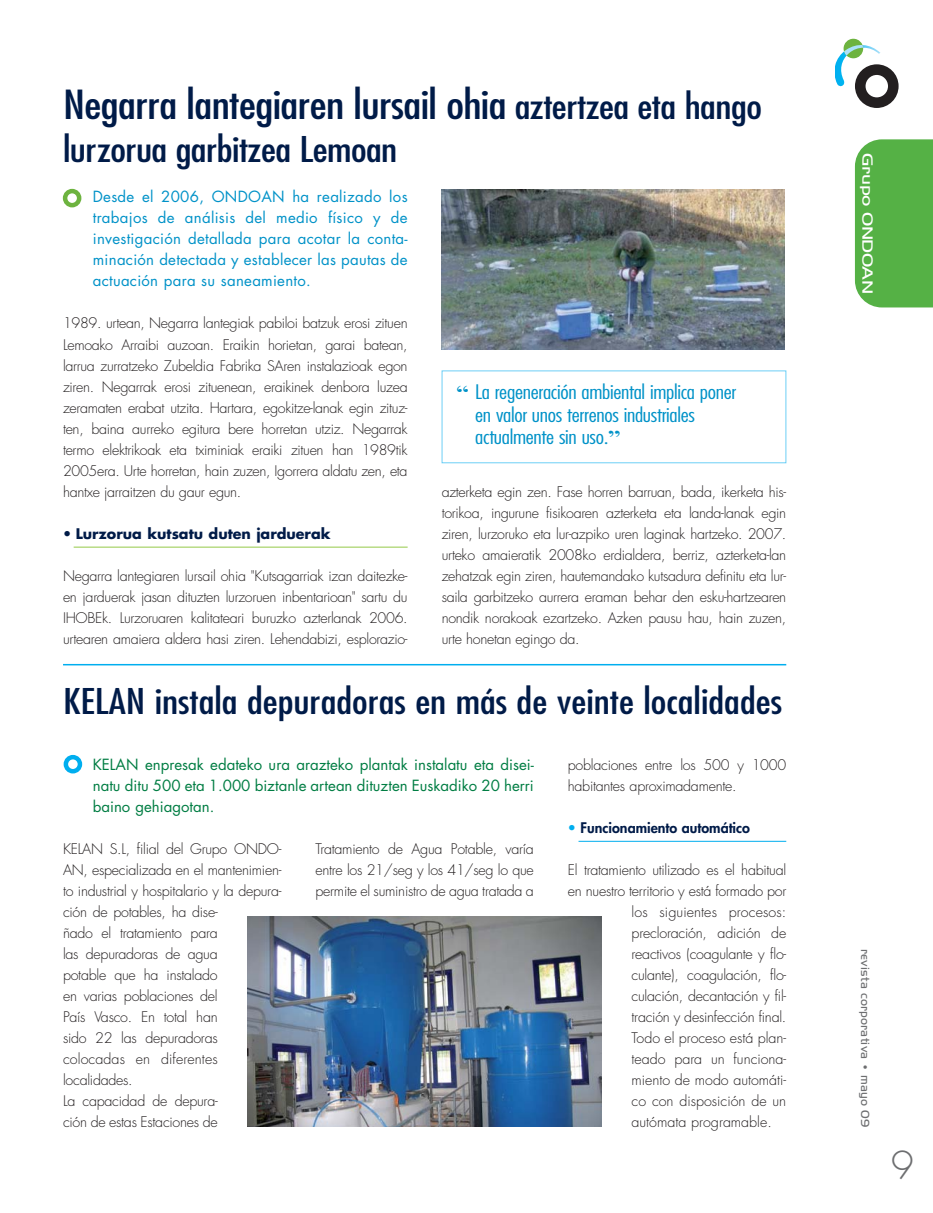
<style>
.page{position:relative;width:933px;height:1213px;background:#fff}
.page>*{position:absolute;margin:0;border:0;box-sizing:border-box;transform-origin:0 0}
.t1{font:condensed 39px "Futura Std";letter-spacing:-.01em;color:#001b48;scale:1.2 1}
.t2{font:300 37.5px "Futura Std";color:#6d6e70}
.t3{font:condensed 34.5px "Futura Std";color:#001b48;scale:1.2 1}
.t4{font:300 condensed 19.5px/22.5px "Futura Std";letter-spacing:-.015em;color:#0092c8;scale:1.2 1}
.t5{font:15px/21px "Futura Std";letter-spacing:.02em;color:#0092c8;text-align:justify}
.t6{font:15px/21px "Futura Std";color:#007d43;text-align:justify}
.t7{font:300 15px "Handel Got D";letter-spacing:-.015em;color:#fff;scale:1.3 1}
.t8{font:300 14.25px/21px "Futura Std";letter-spacing:-.02em;color:#231f20;text-align:justify}
.t9{font:300 14.25px "Futura Std";color:#231f20}
.t10{font:700 14.25px "Futura Std";color:#001b48}
.t11{font:800 14.25px "Futura Std";color:#001b48}
.t12{font:300 14.25px "Futura Std";letter-spacing:.005em;color:#231f20}
.t13{font:300 12px "Handel Got D";letter-spacing:.02em;color:#6d6e70}
.s1{font-size:34.5px}
.s2{font-weight:800}
.s3{font-family:"Bodoni Std";font-weight:700;font-stretch:normal}
.s4{color:#00aeef}
</style>
<div class="page">
<div style="left:854px;top:139px;width:78px;height:168px;background:#55b145"></div>
<div style="left:843px;top:39px;width:20px;height:19px;background:#6db33f;border-radius:50%"></div>
<svg style="left:835px;top:42px;width:63px;height:66px"></svg>
<img style="left:441px;top:190px;width:344px;height:159px">
<svg style="left:64px;top:754px;width:18px;height:19px"></svg>
<div style="left:441px;top:370px;width:345px;height:93px;border:1px solid #6dcff6"></div>
<hr style="left:74px;top:547px;width:333px;height:1px;background:#94c947">
<hr style="left:578px;top:841px;width:208px;height:1px;background:#00aeef">
<svg style="left:63px;top:189px;width:18px;height:18px"></svg>
<hr style="left:63px;top:664px;width:723px;height:1px;background:#00aeef">
<img style="left:248px;top:916px;width:353px;height:210px">
<h1 class="t1" style="left:63px;top:86px;width:584px">Negarra lantegiaren lursail ohia <span class="s1">aztertzea eta hango</span></h1>
<h3 class="t3" style="left:63px;top:133px;width:280px">lurzorua garbitzea Lemoan</h3>
<p class="t5" style="left:93px;top:188px;width:316px">Desde el 2006, ONDOAN ha realizado los trabajos de análisis del medio físico y de investigación detallada para acotar la conta&shy;minación detectada y establecer las pautas de actuación para su saneamiento.</p>
<p class="t8" style="left:63px;top:314px;width:346px">1989. urtean, Negarra lantegiak pabiloi batzuk erosi zituen Lemoako Arraibi auzoan. Eraikin horietan, garai batean, larrua zurratzeko Zubeldia Fabrika SAren instalazioak egon ziren. Negarrak erosi zituenean, eraikinek denbora luzea zeramaten erabat utzita. Hartara, egokitze-lanak egin zituz&shy;ten, baina aurreko egitura bere horretan utziz. Negarrak termo elektrikoak eta tximiniak eraiki zituen han 1989tik 2005era. Urte horretan, hain zuzen, Igorrera aldatu zen, eta hantxe jarraitzen du gaur egun.</p>
<p class="t10" style="left:63px;top:526px;width:269px"><span class="s2">•</span> Lurzorua kutsatu duten jarduerak</p>
<p class="t8" style="left:63px;top:566px;width:346px">Negarra lantegiaren lursail ohia "Kutsagarriak izan daitezke&shy;en jarduerak jasan dituzten lurzoruen inbentarioan" sartu du IHOBEk. Lurzoruaren kalitateari buruzko azterlanak 2006. urtearen amaiera aldera hasi ziren. Lehendabizi, esplorazio-</p>
<h3 class="t4" style="left:475px;top:382px;width:219px;text-indent:-19px"><span class="s3">“</span> La regeneración ambiental implica poner en valor unos terrenos industriales actualmente sin uso.<span class="s3">”</span></h3>
<p class="t8" style="left:441px;top:482px;width:346px">azterketa egin zen. Fase horren barruan, bada, ikerketa his&shy;torikoa, ingurune fisikoaren azterketa eta landa-lanak egin ziren, lurzoruko eta lur-azpiko uren laginak hartzeko. 2007. urteko amaieratik 2008ko erdialdera, berriz, azterketa-lan zehatzak egin ziren, hautemandako kutsadura definitu eta lur&shy;saila garbitzeko aurrera eraman behar den esku-hartzearen nondik norakoak ezartzeko. Azken pausu hau, hain zuzen, urte honetan egingo da.</p>
<h3 class="t3" style="left:63px;top:685px;width:600px">KELAN instala depuradoras en más de veinte localidades</h3>
<p class="t6" style="left:93px;top:755px;width:442px">KELAN enpresak edateko ura arazteko plantak instalatu eta disei&shy;natu ditu 500 eta 1.000 biztanle artean dituzten Euskadiko 20 herri baino gehiagotan.</p>
<p class="t8" style="left:63px;top:839px;width:220px;text-align:left">KELAN S.L, filial del Grupo ONDO-<br>AN, especializada en el mantenimien&shy;to industrial y hospitalario y la depura&shy;ción de potables, ha dise-<br>ñado el tratamiento para<br>las depuradoras de agua<br>potable que ha instalado<br>en varias poblaciones del<br>País Vasco. En total han<br>sido 22 las depuradoras colocadas en diferentes localidades.<br>La capacidad de depura-<br>ción de estas Estaciones de</p>
<p class="t8" style="left:315px;top:839px;width:220px">Tratamiento de Agua Potable, varía entre los 21/seg y los 41/seg lo que permite el suministro de agua tratada a</p>
<p class="t8" style="left:568px;top:755px;width:220px">poblaciones entre los 500 y 1000 habitantes aproximadamente.</p>
<p class="t11" style="left:568px;top:820px;width:184px"><span class="s4">•</span> Funcionamiento automático</p>
<p class="t8" style="left:568px;top:860px;width:220px">El tratamiento utilizado es el habitual</p>
<p class="t8" style="left:568px;top:881px;width:220px">en nuestro territorio y está formado por</p>
<p class="t12" style="left:631px;top:905px;width:156px">los siguientes procesos:</p>
<p class="t8" style="left:631px;top:923px;width:156px">precloración, adición de</p>
<p class="t8" style="left:631px;top:944px;width:156px">reactivos (coagulante y flo-</p>
<p class="t8" style="left:631px;top:965px;width:156px">culante), coagulación, flo-</p>
<p class="t8" style="left:631px;top:986px;width:156px">culación, decantación y fil-</p>
<p class="t8" style="left:631px;top:1007px;width:156px">tración y desinfección final.</p>
<p class="t9" style="left:631px;top:1031px;width:156px">Todo el proceso está plan-</p>
<p class="t9" style="left:631px;top:1052px;width:156px">teado para un funciona-</p>
<p class="t9" style="left:631px;top:1073px;width:156px">miento de modo automáti-</p>
<p class="t9" style="left:631px;top:1094px;width:156px">co con disposición de un</p>
<p class="t9" style="left:631px;top:1115px;width:142px">autómata programable.</p>
<p class="t7" style="left:876px;top:153px;width:110px;rotate:90deg">Grupo ONDOAN</p>
<p class="t13" style="left:872px;top:948px;width:180px;rotate:90deg">revista corporativa • mayo 09</p>
<h2 class="t2" style="left:890px;top:1148px;width:25px">9</h2>
</div>
